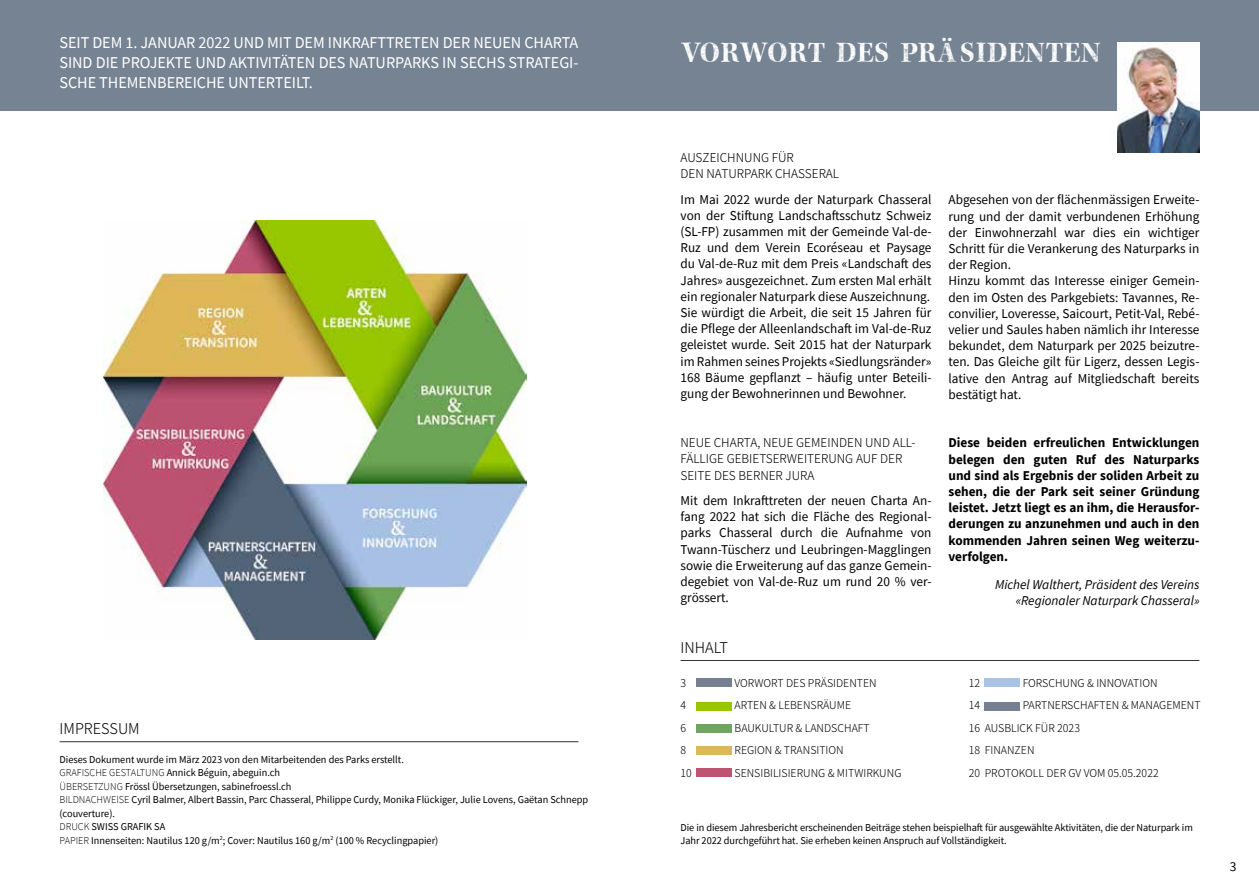
<style>
.page{position:relative;width:1259px;height:893px;background:#fff}
.page>*{position:absolute;margin:0;border:0;box-sizing:border-box;transform-origin:0 0}
.t1{font:27px "Do Line";letter-spacing:.005em;color:#fff}
.t2{font:16.5px/19.8px "Source Sans Pro";letter-spacing:-.005em;color:#fff;text-align:justify}
.t3{font:16.5px "Source Sans Variable";color:#000}
.t4{font:13.5px/16.2px "Source Sans Pro";color:#000;text-align:justify}
.t5{font:700 13.5px/16.2px "Source Sans Pro";color:#000;text-align:justify}
.t6{font:13.5px/16.5px "Source Sans Variable";color:#000}
.t7{font:italic 13.5px/16.2px "Source Sans Pro";color:#000;text-align:right}
.t8{font:12px/22.5px "Source Sans Variable";color:#000}
.t9{font:10.5px/13.5px "Source Sans Pro";color:#000}
.s1{font-weight:300}
</style>
<div class="page">
<div style="left:0;top:0;width:1259px;height:111px;background:#768393"></div>
<img style="left:103px;top:220px;width:423px;height:419px">
<div style="left:696px;top:678px;width:35px;height:9px;background:#768090"></div>
<div style="left:984px;top:678px;width:35px;height:9px;background:#a9c2e5"></div>
<div style="left:696px;top:769px;width:35px;height:8px;background:#be5372"></div>
<div style="left:696px;top:724px;width:35px;height:8px;background:#70a55f"></div>
<div style="left:696px;top:702px;width:35px;height:8px;background:#98c700"></div>
<div style="left:984px;top:702px;width:35px;height:8px;background:#768090"></div>
<div style="left:696px;top:746px;width:35px;height:9px;background:#ddb75c"></div>
<hr style="left:60px;top:741px;width:518px;height:1px;background:#000">
<hr style="left:680px;top:660px;width:519px;height:1px;background:#000">
<img style="left:1117px;top:43px;width:82px;height:110px">
<p class="t2" style="left:60px;top:33px;width:520px">SEIT DEM 1. JANUAR 2022 UND MIT DEM INKRAFTTRETEN DER NEUEN CHARTA SIND DIE PROJEKTE UND AKTIVITÄTEN DES NATURPARKS IN SECHS STRATEGI-SCHE THEMENBEREICHE UNTERTEILT.</p>
<h1 class="t1" style="left:680px;top:36px;width:422px">VORWORT DES PRÄSIDENTEN</h1>
<p class="t3" style="left:60px;top:719px;width:82px">IMPRESSUM</p>
<p class="t9" style="left:60px;top:752px;width:530px">Dieses Dokument wurde im März 2023 von den Mitarbeitenden des Parks erstellt.<br><span class="s1">GRAFISCHE GESTALTUNG</span> Annick Béguin, abeguin.ch<br><span class="s1">ÜBERSETZUNG</span> Frössl Übersetzungen, sabinefroessl.ch<br><span class="s1">BILDNACHWEISE</span> Cyril Balmer, Albert Bassin, Parc Chasseral, Philippe Curdy, Monika Flückiger, Julie Lovens, Gaëtan Schnepp (couverture).<br><span class="s1">DRUCK</span> SWISS GRAFIK SA<br><span class="s1">PAPIER</span> Innenseiten: Nautilus 120 g/m<sup>2</sup>; Cover: Nautilus 160 g/m<sup>2</sup> (100 % Recyclingpapier)</p>
<p class="t6" style="left:680px;top:149px;width:160px">AUSZEICHNUNG FÜR<br>DEN NATURPARK CHASSERAL</p>
<p class="t4" style="left:680px;top:191px;width:252px">Im Mai 2022 wurde der Naturpark Chasseral von der Stiftung Landschaftsschutz Schweiz (SL-FP) zusammen mit der Gemeinde Val-de-Ruz und dem Verein Ecoréseau et Paysage du Val-de-Ruz mit dem Preis «Landschaft des Jahres» ausgezeichnet. Zum ersten Mal erhält ein regionaler Naturpark diese Auszeichnung.<br>Sie würdigt die Arbeit, die seit 15 Jahren für die Pflege der Alleenlandschaft im Val-de-Ruz geleistet wurde. Seit 2015 hat der Naturpark im Rahmen seines Projekts «Siedlungsränder» 168 Bäume gepflanzt – häufig unter Beteili&shy;gung der Bewohnerinnen und Bewohner.</p>
<p class="t6" style="left:680px;top:434px;width:236px">NEUE CHARTA, NEUE GEMEINDEN UND ALL-<br>FÄLLIGE GEBIETSERWEITERUNG AUF DER<br>SEITE DES BERNER JURA</p>
<p class="t4" style="left:680px;top:492px;width:252px">Mit dem Inkrafttreten der neuen Charta An&shy;fang 2022 hat sich die Fläche des Regional&shy;parks Chasseral durch die Aufnahme von Twann-Tüscherz und Leubringen-Magglingen sowie die Erweiterung auf das ganze Gemein&shy;degebiet von Val-de-Ruz um rund 20 % ver&shy;grössert.</p>
<p class="t3" style="left:680px;top:638px;width:49px">INHALT</p>
<p class="t8" style="left:680px;top:671px;width:7px">3</p>
<p class="t8" style="left:734px;top:671px;width:144px">VORWORT DES PRÄSIDENTEN</p>
<p class="t8" style="left:680px;top:694px;width:7px">4</p>
<p class="t8" style="left:734px;top:694px;width:118px">ARTEN &amp; LEBENSRÄUME</p>
<p class="t8" style="left:680px;top:716px;width:7px">6</p>
<p class="t8" style="left:734px;top:716px;width:137px">BAUKULTUR &amp; LANDSCHAFT</p>
<p class="t8" style="left:680px;top:739px;width:7px">8</p>
<p class="t8" style="left:734px;top:739px;width:111px">REGION &amp; TRANSITION</p>
<p class="t8" style="left:680px;top:761px;width:13px">10</p>
<p class="t8" style="left:734px;top:761px;width:168px">SENSIBILISIERUNG &amp; MITWIRKUNG</p>
<p class="t4" style="left:948px;top:192px;width:252px;text-align:left">Abgesehen von der flächenmässigen Erweite&shy;rung und der damit verbundenen Erhöhung der Einwohnerzahl war dies ein wichtiger Schritt für die Verankerung des Naturparks in der Region.<br>Hinzu kommt das Interesse einiger Gemein&shy;den im Osten des Parkgebiets: Tavannes, Re&shy;convilier, Loveresse, Saicourt, Petit-Val, Rebé&shy;velier und Saules haben nämlich ihr Interesse bekundet, dem Naturpark per 2025 beizutre&shy;ten. Das Gleiche gilt für Ligerz, dessen Legis&shy;lative den Antrag auf Mitgliedschaft bereits bestätigt hat.</p>
<p class="t5" style="left:948px;top:435px;width:252px">Diese beiden erfreulichen Entwicklungen belegen den guten Ruf des Naturparks und sind als Ergebnis der soliden Arbeit zu sehen, die der Park seit seiner Gründung leistet. Jetzt liegt es an ihm, die Herausfor&shy;derungen zu anzunehmen und auch in den kommenden Jahren seinen Weg weiterzu&shy;verfolgen.</p>
<p class="t7" style="left:995px;top:576px;width:206px">Michel Walthert, Präsident des Vereins «Regionaler Naturpark Chasseral»</p>
<p class="t8" style="left:968px;top:671px;width:13px">12</p>
<p class="t8" style="left:1022px;top:671px;width:136px">FORSCHUNG &amp; INNOVATION</p>
<p class="t8" style="left:968px;top:694px;width:13px">14</p>
<p class="t8" style="left:968px;top:694px;width:233px;text-indent:54px">PARTNERSCHAFTEN &amp; MANAGEMENT<br>16 AUSBLICK FÜR 2023<br>18 FINANZEN<br>20 PROTOKOLL DER GV VOM 05.05.2022</p>
<p class="t9" style="left:680px;top:820px;width:514px">Die in diesem Jahresbericht erscheinenden Beiträge stehen beispielhaft für ausgewählte Aktivitäten, die der Naturpark im<br>Jahr 2022 durchgeführt hat. Sie erheben keinen Anspruch auf Vollständigkeit.</p>
<p class="t4" style="left:1230px;top:858px;width:8px">3</p>
</div>
